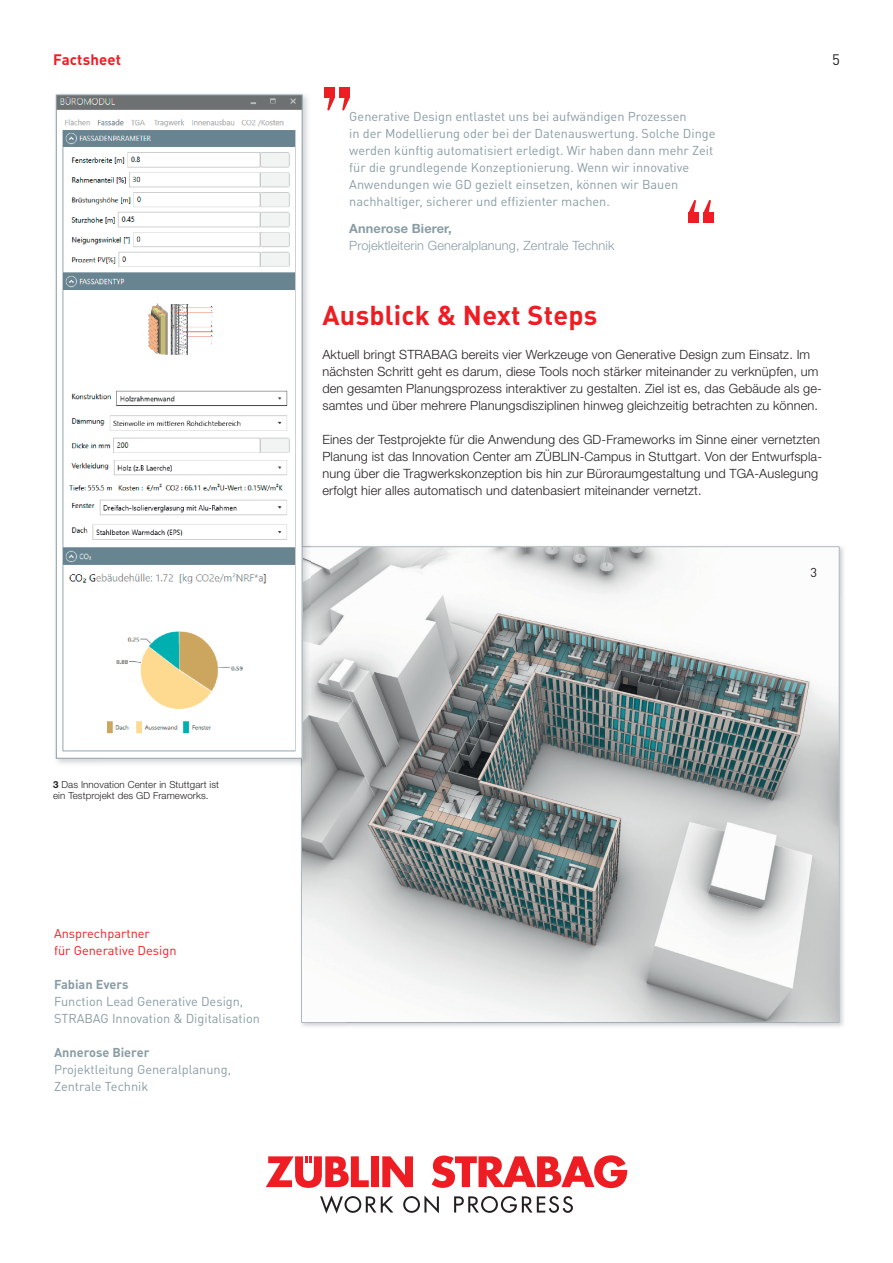
<style>
.page{position:relative;width:893px;height:1263px;background:#fff}
.page>*{position:absolute;margin:0;border:0;box-sizing:border-box;transform-origin:0 0}
.t1{font:700 27px "DIN Pro";letter-spacing:.01em;color:#ee1d23}
.t2{font:700 15px "DIN Pro";letter-spacing:.01em;color:#ee1d23}
.t3{font:15px "DIN Pro";color:#231f20}
.t4{font:300 12.75px/17px "Helvetica Neue LT Pro";letter-spacing:.01em;color:#231f20}
.t5{font:12.75px/17px "DIN Pro";color:#899da4}
.t6{font:300 12.75px "Helvetica Neue LT Pro";letter-spacing:.01em;color:#899da4}
.t7{font:12.75px/17px "DIN Pro";color:#ee1d23}
.t8{font:700 12.75px "DIN Pro";color:#899da4}
.t9{font:700 12.75px "Helvetica Neue LT Pro";letter-spacing:.01em;color:#899da4}
.t10{font:12.75px "DIN Pro";color:#231f20}
.t11{font:300 9.75px/11.2px "Helvetica Neue LT Pro";letter-spacing:.01em;color:#231f20}
.s1{font-weight:700}
</style>
<div class="page">
<img style="left:839px;top:546px;width:5px;height:51px">
<img style="left:796px;top:597px;width:48px;height:430px">
<svg style="left:301px;top:546px;width:538px;height:477px"></svg>
<img style="left:301px;top:546px;width:10px;height:221px">
<img style="left:58px;top:97px;width:243px;height:508px">
<img style="left:62px;top:605px;width:234px;height:147px">
<img style="left:299px;top:544px;width:2px;height:61px">
<div style="left:56px;top:95px;width:247px;height:664px;border:1px solid #899da4"></div>
<div style="left:339px;top:87px;width:11px;height:11px;background:#ee1d23"></div>
<svg style="left:342px;top:98px;width:8px;height:13px"></svg>
<div style="left:324px;top:87px;width:11px;height:11px;background:#ee1d23"></div>
<svg style="left:327px;top:98px;width:8px;height:13px"></svg>
<div style="left:688px;top:213px;width:11px;height:10px;background:#ee1d23"></div>
<svg style="left:689px;top:200px;width:7px;height:13px"></svg>
<div style="left:703px;top:213px;width:11px;height:10px;background:#ee1d23"></div>
<svg style="left:703px;top:200px;width:8px;height:13px"></svg>
<svg style="left:320px;top:1195px;width:73px;height:18px"></svg>
<svg style="left:403px;top:1195px;width:36px;height:18px"></svg>
<svg style="left:454px;top:1196px;width:119px;height:17px"></svg>
<svg style="left:432px;top:1155px;width:195px;height:33px"></svg>
<div style="left:371px;top:1156px;width:8px;height:31px;background:#ee1d23"></div>
<svg style="left:382px;top:1156px;width:31px;height:31px"></svg>
<svg style="left:266px;top:1156px;width:103px;height:32px"></svg>
<p class="t2" style="left:53px;top:48px;width:69px">Factsheet</p>
<p class="t5" style="left:349px;top:107px;width:368px">Generative Design entlastet uns bei aufwändigen Prozessen<br>in der Modellierung oder bei der Datenauswertung. Solche Dinge werden künftig automatisiert erledigt. Wir haben dann mehr Zeit für die grundlegende Konzeptionierung. Wenn wir innovative Anwendungen wie GD gezielt einsetzen, können wir Bauen nachhaltiger, sicherer und effizienter machen.</p>
<p class="t9" style="left:349px;top:221px;width:104px">Annerose Bierer,</p>
<p class="t6" style="left:349px;top:238px;width:267px">Projektleiterin Generalplanung, Zentrale Technik</p>
<p class="t3" style="left:832px;top:48px;width:9px">5</p>
<h1 class="t1" style="left:322px;top:294px;width:276px">Ausblick &amp; Next Steps</h1>
<p class="t4" style="left:322px;top:346px;width:501px">Aktuell bringt STRABAG bereits vier Werkzeuge von Generative Design zum Einsatz. Im nächsten Schritt geht es darum, diese Tools noch stärker miteinander zu verknüpfen, um den gesamten Planungsprozess interaktiver zu gestalten. Ziel ist es, das Gebäude als ge&shy;samtes und über mehrere Planungsdisziplinen hinweg gleichzeitig betrachten zu können.</p>
<p class="t4" style="left:322px;top:431px;width:501px">Eines der Testprojekte für die Anwendung des GD-Frameworks im Sinne einer vernetzten Planung ist das Innovation Center am ZÜBLIN-Campus in Stuttgart. Von der Entwurfspla&shy;nung über die Tragwerkskonzeption bis hin zur Büroraumgestaltung und TGA-Auslegung erfolgt hier alles automatisch und datenbasiert miteinander vernetzt.</p>
<p class="t10" style="left:810px;top:562px;width:8px">3</p>
<p class="t11" style="left:53px;top:779px;width:167px"><span class="s1">3</span> Das Innovation Center in Stuttgart ist ein Testprojekt des GD Frameworks.</p>
<p class="t7" style="left:54px;top:924px;width:124px">Ansprechpartner<br>für Generative Design</p>
<p class="t8" style="left:54px;top:974px;width:76px">Fabian Evers</p>
<p class="t5" style="left:54px;top:992px;width:207px">Function Lead Generative Design,<br>STRABAG Innovation &amp; Digitalisation</p>
<p class="t8" style="left:54px;top:1042px;width:97px">Annerose Bierer</p>
<p class="t5" style="left:54px;top:1060px;width:179px">Projektleitung Generalplanung,<br>Zentrale Technik</p>
</div>
